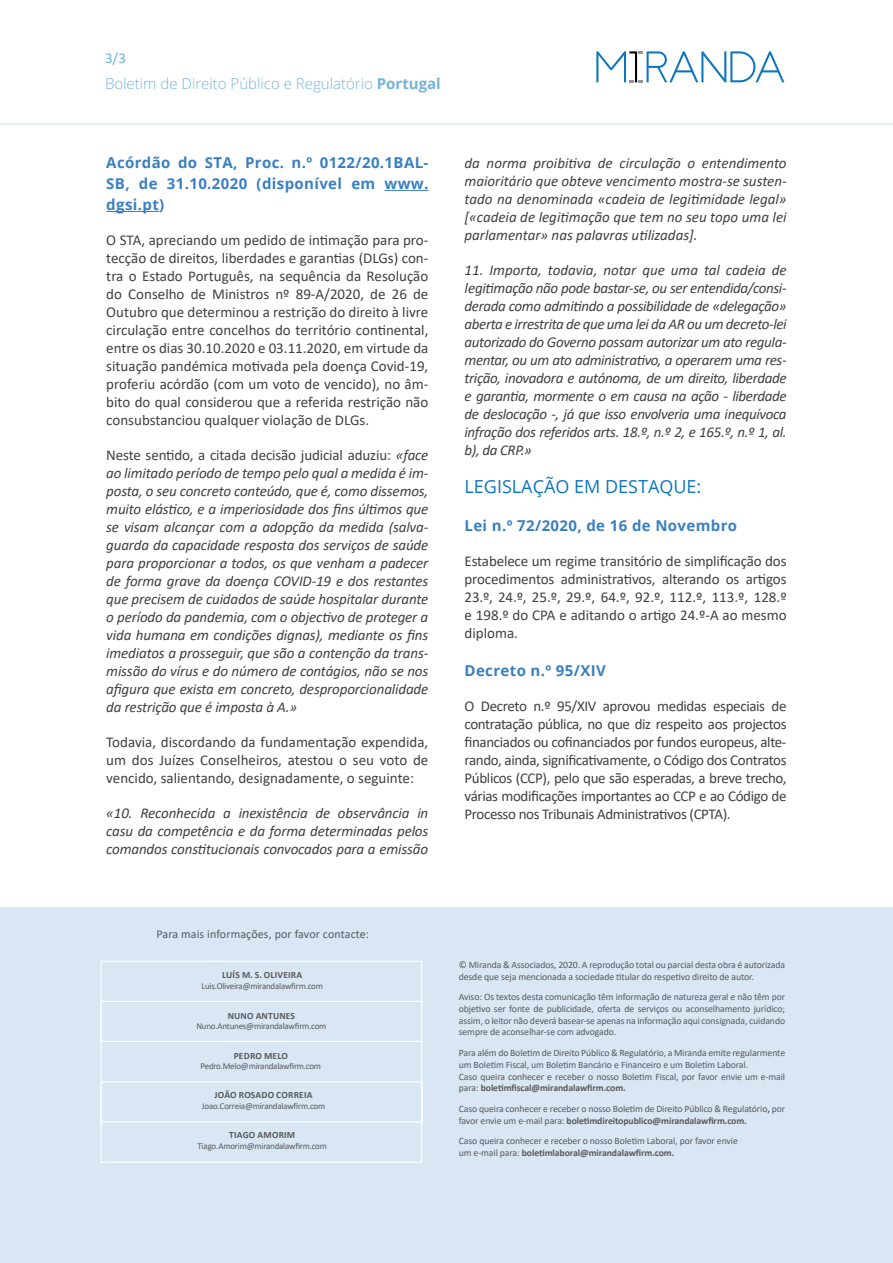
<style>
.page{position:relative;width:893px;height:1263px;background:#fff}
.page>*{position:absolute;margin:0;border:0;box-sizing:border-box;transform-origin:0 0}
.t1{font:18px "Open Sans";color:#0d76bd}
.t2{font:italic 15px/18px "Calibri";letter-spacing:-.01em;color:#414042;text-align:justify}
.t3{font:15px/18px "Calibri";color:#414042;text-align:justify}
.t4{font:700 15px/21px "Open Sans";letter-spacing:.025em;color:#397fc2;text-align:justify}
.t5{font:300 15px "Open Sans";color:#75b3da}
.t6{font:15px "Calibri";color:#75b3da}
.t7{font:12px "Calibri";letter-spacing:.01em;color:#58595b}
.t8{font:9.75px/11.7px "Calibri";letter-spacing:-.01em;color:#58595b}
.t9{font:700 9.6px "Calibri";letter-spacing:.02em;color:#58595b}
.t10{font:9px "Calibri";letter-spacing:-.025em;color:#58595b}
.s1{font-weight:700}
.s2{font-style:normal}
</style>
<div class="page">
<svg style="left:596px;top:51px;width:188px;height:31px"></svg>
<hr style="left:0;top:123px;width:893px;height:2px;background:#d9e7f4">
<hr style="left:384px;top:190px;width:44px;height:1px;background:#397fc2">
<hr style="left:106px;top:211px;width:53px;height:1px;background:#397fc2">
<div style="left:0;top:907px;width:893px;height:356px;background:#d9e7f4"></div>
<div style="left:101px;top:1001px;width:321px;height:41px;border:1px solid #fff"></div>
<div style="left:101px;top:961px;width:321px;height:202px;border:1px solid #fff"></div>
<div style="left:101px;top:1081px;width:322px;height:41px;border:1px solid #fff"></div>
<p class="t6" style="left:105px;top:47px;width:23px">3/3</p>
<p class="t5" style="left:105px;top:73px;width:337px">Boletim de Direito Público e Regulatório <span class="s1">Portugal</span></p>
<p class="t4" style="left:106px;top:152px;width:324px">Acórdão do STA, Proc. n.º 0122/20.1BAL-SB, de 31.10.2020 (disponível em www. dgsi.pt)</p>
<p class="t3" style="left:106px;top:231px;width:324px">O STA, apreciando um pedido de intimação para pro&shy;tecção de direitos, liberdades e garantias (DLGs) con&shy;tra o Estado Português, na sequência da Resolução do Conselho de Ministros nº 89-A/2020, de 26 de Outubro que determinou a restrição do direito à livre circulação entre concelhos do território continental, entre os dias 30.10.2020 e 03.11.2020, em virtude da situação pandémica motivada pela doença Covid-19, proferiu acórdão (com um voto de vencido), no âm&shy;bito do qual considerou que a referida restrição não consubstanciou qualquer violação de DLGs.</p>
<p class="t2" style="left:106px;top:446px;width:324px"><span class="s2">Neste sentido, a citada decisão judicial aduziu:</span> «face ao limitado período de tempo pelo qual a medida é im&shy;posta, o seu concreto conteúdo, que é, como dissemos, muito elástico, e a imperiosidade dos fins últimos que se visam alcançar com a adopção da medida (salva&shy;guarda da capacidade resposta dos serviços de saúde para proporcionar a todos, os que venham a padecer de forma grave da doença COVID-19 e dos restantes que precisem de cuidados de saúde hospitalar durante o período da pandemia, com o objectivo de proteger a vida humana em condições dignas), mediante os fins imediatos a prosseguir, que são a contenção da trans&shy;missão do vírus e do número de contágios, não se nos afigura que exista em concreto, desproporcionalidade da restrição que é imposta à A.»</p>
<p class="t3" style="left:106px;top:733px;width:324px">Todavia, discordando da fundamentação expendida, um dos Juízes Conselheiros, atestou o seu voto de vencido, salientando, designadamente, o seguinte:</p>
<p class="t2" style="left:106px;top:804px;width:324px">«10. Reconhecida a inexistência de observância in casu da competência e da forma determinadas pelos comandos constitucionais convocados para a emissão</p>
<p class="t2" style="left:465px;top:153px;width:324px">da norma proibitiva de circulação o entendimento maioritário que obteve vencimento mostra-se susten&shy;tado na denominada «cadeia de legitimidade legal» [«cadeia de legitimação que tem no seu topo uma lei parlamentar» nas palavras utilizadas].</p>
<p class="t2" style="left:465px;top:260px;width:324px">11. Importa, todavia, notar que uma tal cadeia de legitimação não pode bastar-se, ou ser entendida/consi&shy;derada como admitindo a possibilidade de «delegação» aberta e irrestrita de que uma lei da AR ou um decreto-lei autorizado do Governo possam autorizar um ato regula&shy;mentar, ou um ato administrativo, a operarem uma res&shy;trição, inovadora e autónoma, de um direito, liberdade e garantia, mormente o em causa na ação - liberdade de deslocação -, já que isso envolveria uma inequívoca infração dos referidos arts. 18.º, n.º 2, e 165.º, n.º 1, al. b), da CRP.»</p>
<p class="t1" style="left:465px;top:474px;width:238px">LEGISLAÇÃO EM DESTAQUE:</p>
<p class="t4" style="left:465px;top:515px;width:274px">Lei n.º 72/2020, de 16 de Novembro</p>
<p class="t3" style="left:465px;top:552px;width:324px">Estabelece um regime transitório de simplificação dos procedimentos administrativos, alterando os artigos 23.º, 24.º, 25.º, 29.º, 64.º, 92.º, 112.º, 113.º, 128.º e 198.º do CPA e aditando o artigo 24.º-A ao mesmo diploma.</p>
<p class="t4" style="left:465px;top:660px;width:143px">Decreto n.º 95/XIV</p>
<p class="t3" style="left:465px;top:697px;width:324px">O Decreto n.º 95/XIV aprovou medidas especiais de contratação pública, no que diz respeito aos projectos financiados ou cofinanciados por fundos europeus, alte&shy;rando, ainda, significativamente, o Código dos Contratos Públicos (CCP), pelo que são esperadas, a breve trecho, várias modificações importantes ao CCP e ao Código de Processo nos Tribunais Administrativos (CPTA).</p>
<p class="t7" style="left:156px;top:925px;width:214px">Para mais informações, por favor contacte:</p>
<p class="t9" style="left:222px;top:968px;width:82px">luís m. s. oliveira</p>
<p class="t10" style="left:202px;top:979px;width:123px">Luis.Oliveira@mirandalawfirm.com</p>
<p class="t9" style="left:228px;top:1008px;width:69px">nuno antunes</p>
<p class="t10" style="left:196px;top:1020px;width:132px">Nuno.Antunes@mirandalawfirm.com</p>
<p class="t9" style="left:234px;top:1048px;width:56px">pedro melo</p>
<p class="t10" style="left:201px;top:1060px;width:122px">Pedro.Melo@mirandalawfirm.com</p>
<p class="t9" style="left:215px;top:1088px;width:100px">joão rosado correia</p>
<p class="t10" style="left:202px;top:1099px;width:125px">Joao.Correia@mirandalawfirm.com</p>
<p class="t9" style="left:229px;top:1128px;width:68px">tiago amorim</p>
<p class="t10" style="left:197px;top:1140px;width:131px">Tiago.Amorim@mirandalawfirm.com</p>
<p class="t8" style="left:459px;top:959px;width:328px">© Miranda &amp; Associados, 2020. A reprodução total ou parcial desta obra é autorizada desde que seja mencionada a sociedade titular do respetivo direito de autor.</p>
<p class="t8" style="left:459px;top:991px;width:328px;text-align:justify">Aviso: Os textos desta comunicação têm informação de natureza geral e não têm por objetivo ser fonte de publicidade, oferta de serviços ou aconselhamento jurídico; assim, o leitor não deverá basear-se apenas na informação aqui consignada, cuidando sempre de aconselhar-se com advogado.</p>
<p class="t8" style="left:459px;top:1047px;width:328px">Para além do Boletim de Direito Público &amp; Regulatório, a Miranda emite regularmente um Boletim Fiscal, um Boletim Bancário e Financeiro e um Boletim Laboral.<br>Caso queira conhecer e receber o nosso Boletim Fiscal, por favor envie um e-mail para: <span class="s1">boletimfiscal@mirandalawfirm.com.</span></p>
<p class="t8" style="left:459px;top:1103px;width:328px">Caso queira conhecer e receber o nosso Boletim de Direito Público &amp; Regulatório<span class="s1">,</span> por favor envie um e-mail para: <span class="s1">boletimdireitopublico@mirandalawfirm.com.</span></p>
<p class="t8" style="left:459px;top:1135px;width:281px">Caso queira conhecer e receber o nosso Boletim Laboral, por favor envie um e-mail para: <span class="s1">boletimlaboral@mirandalawfirm.com.</span></p>
</div>
